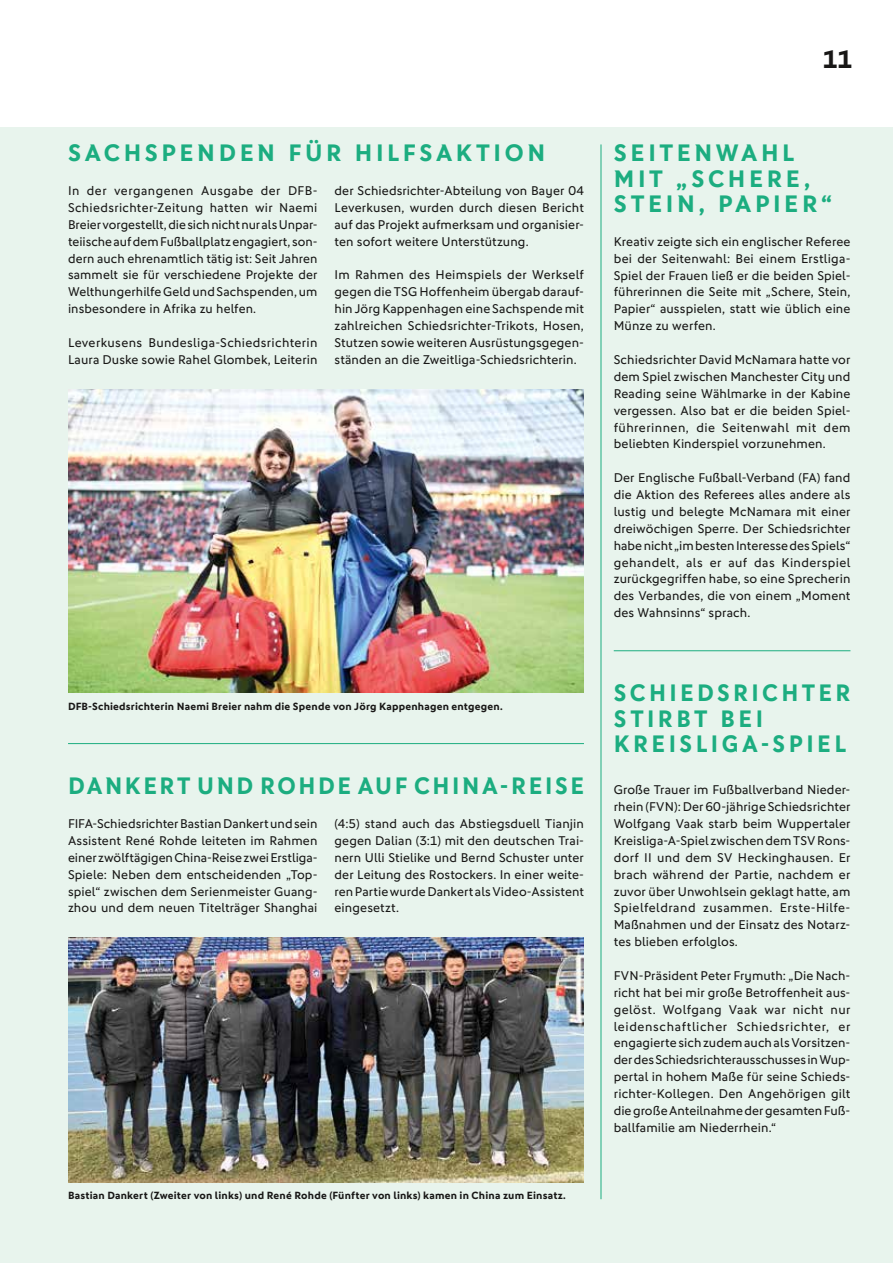
<style>
.page{position:relative;width:893px;height:1263px;background:#fff}
.page>*{position:absolute;margin:0;border:0;box-sizing:border-box;transform-origin:0 0}
.t1{font:700 25.5px "DFB Sans";color:#181716}
.t2{font:700 24px/25.3px "DFB Sans";letter-spacing:.145em;color:#1cad80}
.t3{font:700 24px "DFB Sans";letter-spacing:.11em;color:#1cad80}
.t4{font:12.75px/17px "DFB Sans";letter-spacing:.01em;color:#181716;text-align:justify}
.t5{font:700 10.5px "DFB Sans";letter-spacing:.02em;color:#181716}
</style>
<div class="page">
<div style="left:0;top:128px;width:893px;height:1135px;background:#e8f4ed"></div>
<hr style="left:68px;top:743px;width:516px;height:1px;background:#1cad80">
<hr style="left:614px;top:650px;width:236px;height:1px;background:#1cad80">
<img style="left:68px;top:389px;width:516px;height:304px">
<img style="left:68px;top:938px;width:516px;height:244px">
<hr style="left:601px;top:144px;width:1px;height:1055px;background:#1cad80">
<h2 class="t2" style="left:68px;top:140px;width:479px">SACHSPENDEN FÜR HILFSAKTION</h2>
<p class="t4" style="left:68px;top:182px;width:251px">In der vergangenen Ausgabe der DFB-Schiedsrichter-Zeitung hatten wir Naemi Breier vorgestellt, die sich nicht nur als Unpar&shy;teiische auf dem Fußballplatz engagiert, son&shy;dern auch ehrenamtlich tätig ist: Seit Jahren sammelt sie für verschiedene Projekte der Welthungerhilfe Geld und Sachspenden, um insbesondere in Afrika zu helfen.</p>
<p class="t4" style="left:68px;top:334px;width:251px">Leverkusens Bundesliga-Schiedsrichterin<br>Laura Duske sowie Rahel Glombek, Leiterin</p>
<p class="t4" style="left:334px;top:182px;width:251px">der Schiedsrichter-Abteilung von Bayer 04<br>Leverkusen, wurden durch diesen Bericht auf das Projekt aufmerksam und organisier&shy;ten sofort weitere Unterstützung.</p>
<p class="t4" style="left:334px;top:267px;width:251px">Im Rahmen des Heimspiels der Werkself gegen die TSG Hoffenheim übergab darauf&shy;hin Jörg Kappenhagen eine Sachspende mit zahlreichen Schiedsrichter-Trikots, Hosen, Stutzen sowie weiteren Ausrüstungsgegen&shy;ständen an die Zweitliga-Schiedsrichterin.</p>
<p class="t5" style="left:68px;top:700px;width:436px">DFB-Schiedsrichterin Naemi Breier nahm die Spende von Jörg Kappenhagen entgegen.</p>
<h2 class="t3" style="left:68px;top:771px;width:517px">DANKERT UND ROHDE AUF CHINA-REISE</h2>
<p class="t4" style="left:68px;top:815px;width:251px;text-align:left">FIFA-Schiedsrichter Bastian Dankert und sein Assistent René Rohde leiteten im Rahmen einer zwölftägigen China-Reise zwei Erstliga-Spiele: Neben dem entscheidenden „Top&shy;spiel“ zwischen dem Serienmeister Guang&shy;zhou und dem neuen Titelträger Shanghai</p>
<p class="t4" style="left:334px;top:815px;width:251px">(4:5) stand auch das Abstiegsduell Tianjin gegen Dalian (3:1) mit den deutschen Trai&shy;nern Ulli Stielike und Bernd Schuster unter der Leitung des Rostockers. In einer weite&shy;ren Partie wurde Dankert als Video-Assistent eingesetzt.</p>
<p class="t5" style="left:68px;top:1189px;width:499px">Bastian Dankert (Zweiter von links) und René Rohde (Fünfter von links) kamen in China zum Einsatz.</p>
<h1 class="t1" style="left:822px;top:44px;width:32px">11</h1>
<h2 class="t2" style="left:614px;top:140px;width:220px">SEITENWAHL<br>MIT „SCHERE,<br>STEIN, PAPIER“</h2>
<p class="t4" style="left:614px;top:233px;width:238px">Kreativ zeigte sich ein englischer Referee bei der Seitenwahl: Bei einem Erstliga-Spiel der Frauen ließ er die beiden Spiel&shy;führerinnen die Seite mit „Schere, Stein, Papier“ ausspielen, statt wie üblich eine Münze zu werfen.</p>
<p class="t4" style="left:614px;top:351px;width:238px">Schiedsrichter David McNamara hatte vor dem Spiel zwischen Manchester City und Reading seine Wählmarke in der Kabine vergessen. Also bat er die beiden Spiel&shy;führerinnen, die Seitenwahl mit dem beliebten Kinderspiel vorzunehmen.</p>
<p class="t4" style="left:614px;top:469px;width:238px">Der Englische Fußball-Verband (FA) fand die Aktion des Referees alles andere als lustig und belegte McNamara mit einer dreiwöchigen Sperre. Der Schiedsrichter habe nicht „im besten Interesse des Spiels“ gehandelt, als er auf das Kinderspiel zurückgegriffen habe, so eine Sprecherin des Verbandes, die von einem „Moment des Wahnsinns“ sprach.</p>
<h2 class="t2" style="left:614px;top:680px;width:238px">SCHIEDSRICHTER<br>STIRBT BEI<br>KREISLIGA-SPIEL</h2>
<p class="t4" style="left:614px;top:781px;width:238px">Große Trauer im Fußballverband Nieder&shy;rhein (FVN): Der 60-jährige Schiedsrichter Wolfgang Vaak starb beim Wuppertaler Kreisliga-A-Spiel zwischen dem TSV Rons&shy;dorf II und dem SV Heckinghausen. Er brach während der Partie, nachdem er zuvor über Unwohlsein geklagt hatte, am Spielfeldrand zusammen. Erste-Hilfe-Maßnahmen und der Einsatz des Notarz&shy;tes blieben erfolglos.</p>
<p class="t4" style="left:614px;top:967px;width:238px">FVN-Präsident Peter Frymuth: „Die Nach&shy;richt hat bei mir große Betroffenheit aus&shy;gelöst. Wolfgang Vaak war nicht nur leidenschaftlicher Schiedsrichter, er engagierte sich zudem auch als Vorsitzen&shy;der des Schiedsrichterausschusses in Wup&shy;pertal in hohem Maße für seine Schieds&shy;richter-Kollegen. Den Angehörigen gilt die große Anteilnahme der gesamten Fuß&shy;ballfamilie am Niederrhein.“</p>
</div>
